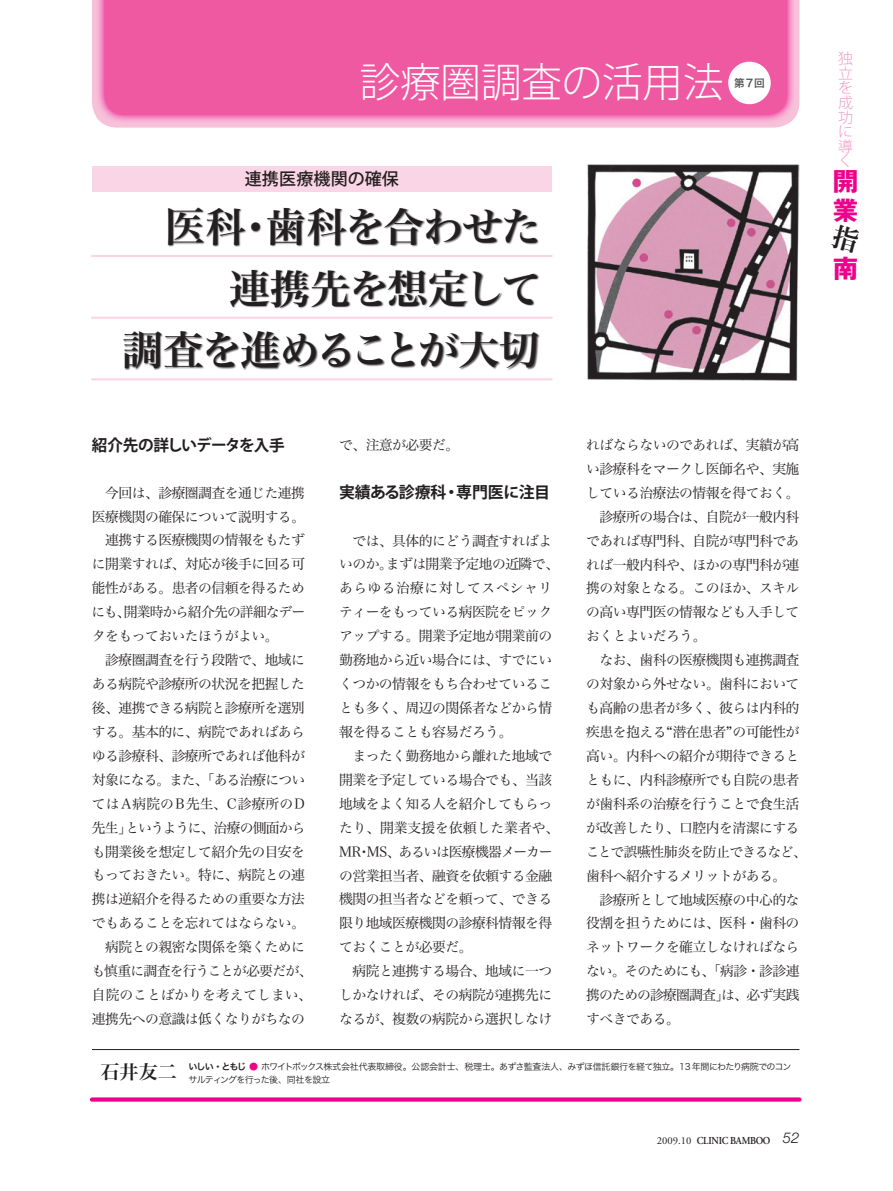
<style>
.page{position:relative;width:893px;height:1191px;background:#fff}
.page>*{position:absolute;margin:0;border:0;box-sizing:border-box;transform-origin:0 0}
.t1{font:40.35px "Hira Min Pro W6";letter-spacing:-.035em;color:#231f20}
.t2{font:300 40.35px "Koz Go Pro";color:#fff}
.t3{font:700 25.5px/28.5px "Gothic MB101 Pro";color:#ed028c}
.t4{font:19.2px "Hira Min Pro W6";color:#231f20}
.t5{font:500 16.95px "Koz Go Pro";letter-spacing:.01em;color:#231f20}
.t6{font:700 15.9px "Koz Go Pro";letter-spacing:-.03em;color:#231f20}
.t7{font:300 14.85px/14.5px "Koz Go Pro";color:#f499c2;text-align:justify}
.t8{font:italic 300 14.85px "Helvetica Neue";color:#231f20}
.t9{font:13.8px/23.9px "Hira Min Pro W3";letter-spacing:-.04em;color:#231f20}
.t10{font:13.8px "Hira Min Pro W3";letter-spacing:-.06em;color:#231f20}
.t11{font:13.8px "Hira Min Pro W3";letter-spacing:-.065em;color:#231f20}
.t12{font:13.8px "Hira Min Pro W3";letter-spacing:-.07em;color:#231f20}
.t13{font:13.8px "Hira Min Pro W3";color:#231f20}
.t14{font:13.8px "Hira Min Pro W3";letter-spacing:-.005em;color:#231f20}
.t15{font:13.8px "Hira Min Pro W3";letter-spacing:-.08em;color:#231f20}
.t16{font:600 10.65px "Adobe Garamond Pro";letter-spacing:-.02em;color:#231f20;scale:.9 1}
.t17{font:10.65px "Adobe Garamond Pro";color:#231f20}
.t18{font:10.65px "Hira Kaku Pro W6";color:#57585a}
.t19{font:9px "Hira Kaku Pro W3";letter-spacing:-.07em;color:#231f20}
.s1{font-family:"Hira Kaku Pro W6"}
.s2{color:#ed028c}
</style>
<div class="page">
<svg style="left:92px;top:0;width:707px;height:128px;background:#f7c8dd"></svg>
<svg style="left:95px;top:0;width:700px;height:124px;background:#f49fcb"></svg>
<div style="left:105px;top:0;width:682px;height:115px;background:#ef59a1"></div>
<svg style="left:92px;top:1097px;width:707px;height:4px;background:#ee1c97"></svg>
<img style="left:587px;top:164px;width:212px;height:216px">
<hr style="left:92px;top:1049px;width:707px;height:1px;background:#231f20">
<hr style="left:92px;top:378px;width:460px;height:2px;background:#fad5e5">
<hr style="left:92px;top:317px;width:460px;height:2px;background:#fad5e5">
<hr style="left:92px;top:255px;width:460px;height:2px;background:#fad5e5">
<div style="left:728px;top:62px;width:43px;height:42px;background:#fff;border-radius:50%"></div>
<div style="left:92px;top:166px;width:460px;height:25px;background:#fad5e5"></div>
<div style="left:123px;top:207px;width:417px;height:164px;background:#231f20;opacity:.75"></div>
<h1 class="t2" style="left:360px;top:56px;width:365px">診療圏調査の活用法</h1>
<p class="t18" style="left:734px;top:73px;width:32px">第7回</p>
<p class="t5" style="left:245px;top:168px;width:156px">連携医療機関の確保</p>
<h1 class="t1" style="left:266px;top:191px;width:277px">歯科を合わせた</h1>
<h1 class="t1" style="left:165px;top:191px;width:82px">医科</h1>
<h1 class="t1" style="left:229px;top:253px;width:314px">連携先を想定して</h1>
<h1 class="t1" style="left:122px;top:314px;width:419px">調査を進めることが大切</h1>
<h1 class="t1" style="left:235px;top:191px;width:42px">・</h1>
<p class="t6" style="left:92px;top:434px;width:194px">紹介先の詳しいデータを入手</p>
<p class="t9" style="left:92px;top:479px;width:215px;text-align:right">今回は、診療圏調査を通じた連携医療機関の確保について説明する。連携する医療機関の情報をもたずに開業すれば、対応が後手に回る可能性がある。患者の信頼を得るためにも開業時から紹介先の詳細なデー</p>
<p class="t9" style="left:117px;top:599px;width:15px">、</p>
<p class="t9" style="left:92px;top:623px;width:188px">タをもっておいたほうがよい。</p>
<p class="t9" style="left:105px;top:647px;width:201px">診療圏調査を行う段階で、地域に</p>
<p class="t9" style="left:92px;top:670px;width:215px">ある病院や診療所の状況を把握した</p>
<p class="t9" style="left:92px;top:694px;width:215px">後、連携できる病院と診療所を選別</p>
<p class="t9" style="left:92px;top:718px;width:215px">する。基本的に、病院であればあら</p>
<p class="t9" style="left:92px;top:742px;width:215px">ゆる診療科、診療所であれば他科が</p>
<p class="t11" style="left:92px;top:768px;width:215px">対象になる。また、「ある治療につい</p>
<p class="t13" style="left:92px;top:791px;width:215px">てはA病院のB先生、C診療所のD</p>
<p class="t15" style="left:125px;top:815px;width:182px">というように、治療の側面から</p>
<p class="t9" style="left:92px;top:814px;width:42px">先生」</p>
<p class="t9" style="left:92px;top:838px;width:215px">も開業後を想定して紹介先の目安を</p>
<p class="t9" style="left:92px;top:862px;width:215px">もっておきたい。特に、病院との連</p>
<p class="t9" style="left:92px;top:886px;width:215px">携は逆紹介を得るための重要な方法</p>
<p class="t9" style="left:92px;top:910px;width:215px">でもあることを忘れてはならない。</p>
<p class="t9" style="left:105px;top:934px;width:201px">病院との親密な関係を築くために</p>
<p class="t10" style="left:91px;top:959px;width:223px">も慎重に調査を行うことが必要だが、</p>
<p class="t14" style="left:92px;top:983px;width:222px">自院のことばかりを考えてしまい、</p>
<p class="t9" style="left:92px;top:1005px;width:215px">連携先への意識は低くなりがちなの</p>
<p class="t9" style="left:339px;top:431px;width:122px">で、注意が必要だ。</p>
<p class="t6" style="left:456px;top:482px;width:95px">専門医に注目</p>
<p class="t6" style="left:339px;top:482px;width:109px">実績ある診療科</p>
<p class="t6" style="left:443px;top:482px;width:17px">・</p>
<p class="t9" style="left:386px;top:527px;width:175px;text-indent:-33px">では、具体的にどう調査すればよまずは開業予定地の近隣で、</p>
<p class="t9" style="left:339px;top:551px;width:215px">いのか。<br>あらゆる治療に対してスペシャリティーをもっている病医院をピックアップする。開業予定地が開業前の勤務地から近い場合には、すでにいくつかの情報をもち合わせていることも多く、周辺の関係者などから情報を得ることも容易だろう。</p>
<p class="t9" style="left:339px;top:742px;width:222px;text-align:center">まったく勤務地から離れた地域で<br>開業を予定している場合でも、当該地域をよく知る人を紹介してもらったり、開業支援を依頼した業者や、<br>MR MS、あるいは医療機器メーカー</p>
<p class="t9" style="left:339px;top:838px;width:215px;text-indent:18px">・<br>の営業担当者、融資を依頼する金融機関の担当者などを頼って、できる限り地域医療機関の診療科情報を得ておくことが必要だ。</p>
<p class="t9" style="left:339px;top:958px;width:215px;text-align:justify;text-indent:13px">病院と連携する場合、地域に一つしかなければ、その病院が連携先になるが、複数の病院から選択しなけ</p>
<p class="t9" style="left:586px;top:431px;width:215px">ればならないのであれば、実績が高</p>
<p class="t9" style="left:586px;top:455px;width:215px">い診療科をマークし医師名や、実施</p>
<p class="t9" style="left:586px;top:479px;width:215px">している治療法の情報を得ておく。</p>
<p class="t9" style="left:600px;top:503px;width:201px">診療所の場合は、自院が一般内科</p>
<p class="t9" style="left:586px;top:527px;width:215px">であれば専門科、自院が専門科であ</p>
<p class="t9" style="left:586px;top:551px;width:215px">れば一般内科や、ほかの専門科が連</p>
<p class="t9" style="left:586px;top:575px;width:215px">携の対象となる。このほか、スキル</p>
<p class="t9" style="left:586px;top:599px;width:215px">の高い専門医の情報なども入手して</p>
<p class="t9" style="left:586px;top:623px;width:122px">おくとよいだろう。</p>
<p class="t9" style="left:600px;top:647px;width:201px">なお、歯科の医療機関も連携調査</p>
<p class="t9" style="left:586px;top:671px;width:215px">の対象から外せない。歯科において</p>
<p class="t9" style="left:586px;top:694px;width:215px">も高齢の患者が多く、彼らは内科的</p>
<p class="t9" style="left:586px;top:718px;width:215px">疾患を抱える“潜在患者”の可能性が</p>
<p class="t9" style="left:586px;top:742px;width:215px">高い。内科への紹介が期待できると</p>
<p class="t9" style="left:586px;top:766px;width:215px">ともに、内科診療所でも自院の患者</p>
<p class="t9" style="left:586px;top:790px;width:215px">が歯科系の治療を行うことで食生活</p>
<p class="t9" style="left:586px;top:814px;width:215px">が改善したり、口腔内を清潔にする</p>
<p class="t10" style="left:586px;top:839px;width:223px">ことで誤嚥性肺炎を防止できるなど、</p>
<p class="t9" style="left:586px;top:862px;width:201px">歯科へ紹介するメリットがある。</p>
<p class="t9" style="left:600px;top:886px;width:201px">診療所として地域医療の中心的な</p>
<p class="t9" style="left:586px;top:910px;width:215px">役割を担うためには、医科・歯科の</p>
<p class="t9" style="left:586px;top:934px;width:215px">ネットワークを確立しなければなら</p>
<p class="t12" style="left:586px;top:959px;width:215px">ない。そのためにも、「病診・診診連</p>
<p class="t10" style="left:586px;top:983px;width:215px">携のための診療圏調査は」、必ず実践</p>
<p class="t9" style="left:586px;top:1005px;width:95px">すべきである。</p>
<h3 class="t4" style="left:100px;top:1054px;width:78px">石井友二</h3>
<p class="t19" style="left:189px;top:1058px;width:604px"><span class="s1">いしい・ともじ</span> <span class="s2">●</span> ホワイトボックス株式会社代表取締役。公認会計士、税理士。あずさ監査法人、みずほ信託銀行を経て独立。13 年間にわたり病院でのコン</p>
<p class="t19" style="left:188px;top:1071px;width:143px">サルティングを行った後、同社を設立</p>
<p class="t16" style="left:697px;top:1134px;width:83px">CLINIC BAMBOO</p>
<p class="t17" style="left:657px;top:1133px;width:36px">2009.10</p>
<p class="t8" style="left:783px;top:1129px;width:18px">52</p>
<p class="t7" style="left:838px;top:52px;width:16px">独立を成功に導く</p>
<h2 class="t3" style="left:833px;top:164px;width:26px">開業</h2>
<h2 class="t3" style="left:833px;top:251px;width:26px">南</h2>
</div>
